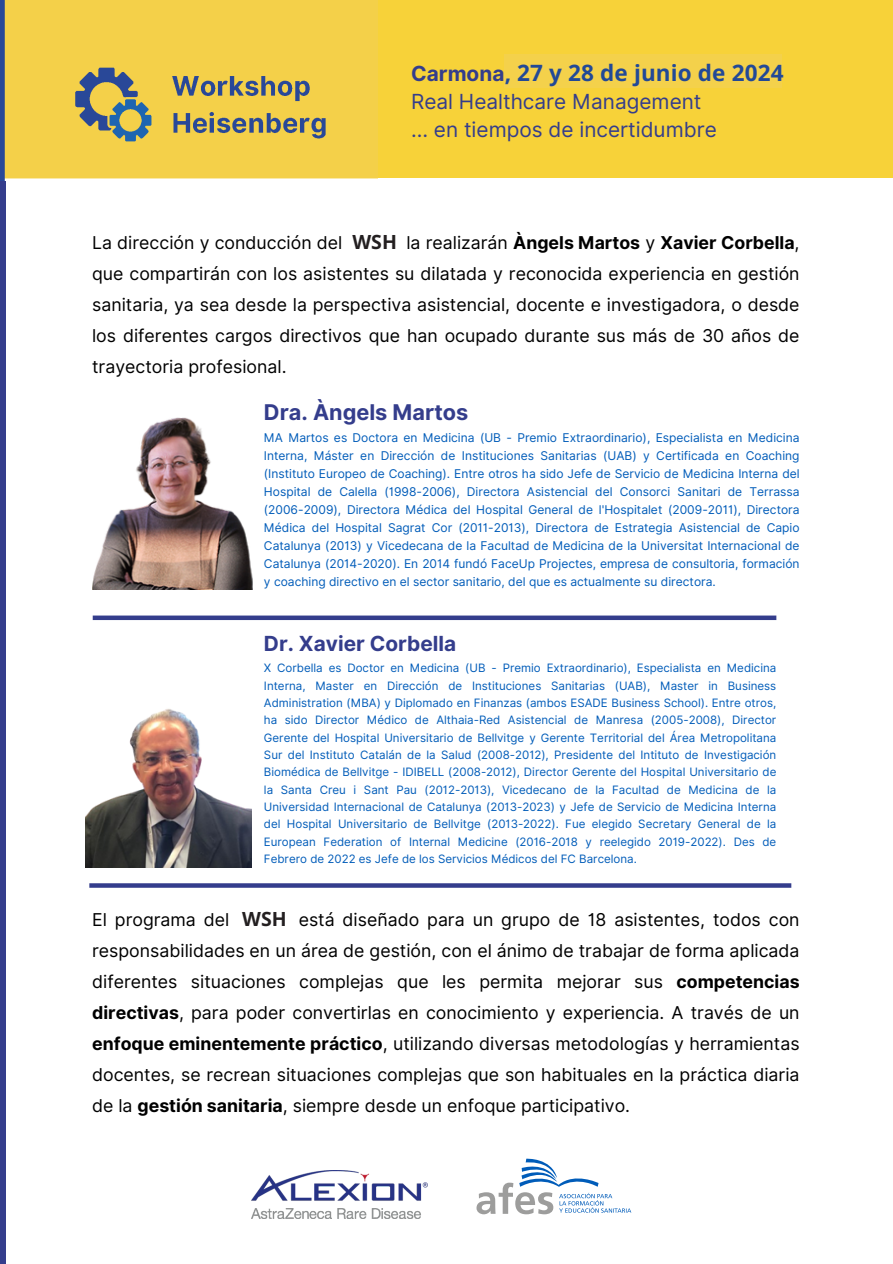
<style>
.page{position:relative;width:893px;height:1264px;background:#fff}
.page>*{position:absolute;margin:0;border:0;box-sizing:border-box;transform-origin:0 0}
.t1{font:700 22.5px "Open Sans";letter-spacing:.005em;color:#224997}
.t2{font:700 21.6px "Inter";color:#343d8c}
.t3{font:20.85px/27.9px "Inter";color:#343d8c}
.t4{font:700 20.85px "Inter";color:#343d8c}
.t5{font:700 19.5px "Open Sans";color:#231f20}
.t6{font:17.7px/30.9px "Inter";color:#000;text-align:justify}
.t7{font:12px/18px "Inter";color:#005cb9;text-align:justify}
.t8{font:11.55px/17.2px "Inter";color:#005cb9;text-align:justify}
.s1{font-weight:700}
</style>
<div class="page">
<svg style="left:476px;top:1158px;width:155px;height:56px"></svg>
<img style="left:251px;top:1170px;width:176px;height:48px">
<img style="left:92px;top:417px;width:160px;height:173px">
<div style="left:93px;top:615px;width:683px;height:5px;background:#343d8c"></div>
<img style="left:86px;top:708px;width:165px;height:159px">
<svg style="left:89px;top:883px;width:702px;height:4px;background:#414993"></svg>
<div style="left:0;top:0;width:892px;height:178px;background:#f7d239"></div>
<div style="left:0;top:0;width:6px;height:1263px;background:#343d8c"></div>
<div style="left:504px;top:54px;width:277px;height:33px;background:#f4d14b"></div>
<img style="left:0;top:0;width:378px;height:180px">
<h1 class="t1" style="left:504px;top:57px;width:280px">, 27 y 28 de junio de 2024</h1>
<h3 class="t4" style="left:411px;top:58px;width:365px">Carmona, 14 y 15 de marzo de 2024</h3>
<h3 class="t3" style="left:411px;top:88px;width:307px">Real Healthcare Management … en tiempos de incertidumbre</h3>
<p class="t6" style="left:92px;top:227px;width:709px">La dirección y conducción del <span class="s1">WSH2</span> la realizarán <span class="s1">Àngels Martos</span> y <span class="s1">Xavier Corbella</span>, que compartirán con los asistentes su dilatada y reconocida experiencia en gestión sanitaria, ya sea desde la perspectiva asistencial, docente e investigadora, o desde los diferentes cargos directivos que han ocupado durante sus más de 30 años de trayectoria profesional.</p>
<h3 class="t5" style="left:352px;top:228px;width:46px">WSH</h3>
<h2 class="t2" style="left:264px;top:396px;width:206px">Dra. Àngels Martos</h2>
<p class="t7" style="left:264px;top:428px;width:537px">MA Martos es Doctora en Medicina (UB - Premio Extraordinario), Especialista en Medicina Interna, Máster en Dirección de Instituciones Sanitarias (UAB) y Certificada en Coaching (Instituto Europeo de Coaching). Entre otros ha sido Jefe de Servicio de Medicina Interna del Hospital de Calella (1998-2006), Directora Asistencial del Consorci Sanitari de Terrassa (2006-2009), Directora Médica del Hospital General de l'Hospitalet (2009-2011), Directora Médica del Hospital Sagrat Cor (2011-2013), Directora de Estrategia Asistencial de Capio Catalunya (2013) y Vicedecana de la Facultad de Medicina de la Universitat Internacional de Catalunya (2014-2020). En 2014 fundó FaceUp Projectes, empresa de consultoria, formación y coaching directivo en el sector sanitario, del que es actualmente su directora.</p>
<h3 class="t4" style="left:264px;top:628px;width:194px">Dr. Xavier Corbella</h3>
<p class="t8" style="left:264px;top:659px;width:514px">X Corbella es Doctor en Medicina (UB - Premio Extraordinario), Especialista en Medicina Interna, Master en Dirección de Instituciones Sanitarias (UAB), Master in Business Administration (MBA) y Diplomado en Finanzas (ambos ESADE Business School). Entre otros, ha sido Director Médico de Althaia-Red Asistencial de Manresa (2005-2008), Director Gerente del Hospital Universitario de Bellvitge y Gerente Territorial del Área Metropolitana Sur del Instituto Catalán de la Salud (2008-2012), Presidente del Intituto de Investigación Biomédica de Bellvitge - IDIBELL (2008-2012), Director Gerente del Hospital Universitario de la Santa Creu i Sant Pau (2012-2013), Vicedecano de la Facultad de Medicina de la Universidad Internacional de Catalunya (2013-2023) y Jefe de Servicio de Medicina Interna del Hospital Universitario de Bellvitge (2013-2022). Fue elegido Secretary General de la European Federation of Internal Medicine (2016-2018 y reelegido 2019-2022). Des de Febrero de 2022 es Jefe de los Servicios Médicos del FC Barcelona.</p>
<h3 class="t5" style="left:242px;top:905px;width:46px">WSH</h3>
<p class="t6" style="left:92px;top:904px;width:709px">El programa del <span class="s1">WSH2</span> está diseñado para un grupo de 18 asistentes, todos con responsabilidades en un área de gestión, con el ánimo de trabajar de forma aplicada diferentes situaciones complejas que les permita mejorar sus <span class="s1">competencias directivas</span>, para poder convertirlas en conocimiento y experiencia. A través de un <span class="s1">enfoque eminentemente práctico</span>, utilizando diversas metodologías y herramientas docentes, se recrean situaciones complejas que son habituales en la práctica diaria de la <span class="s1">gestión sanitaria</span>, siempre desde un enfoque participativo.</p>
</div>
